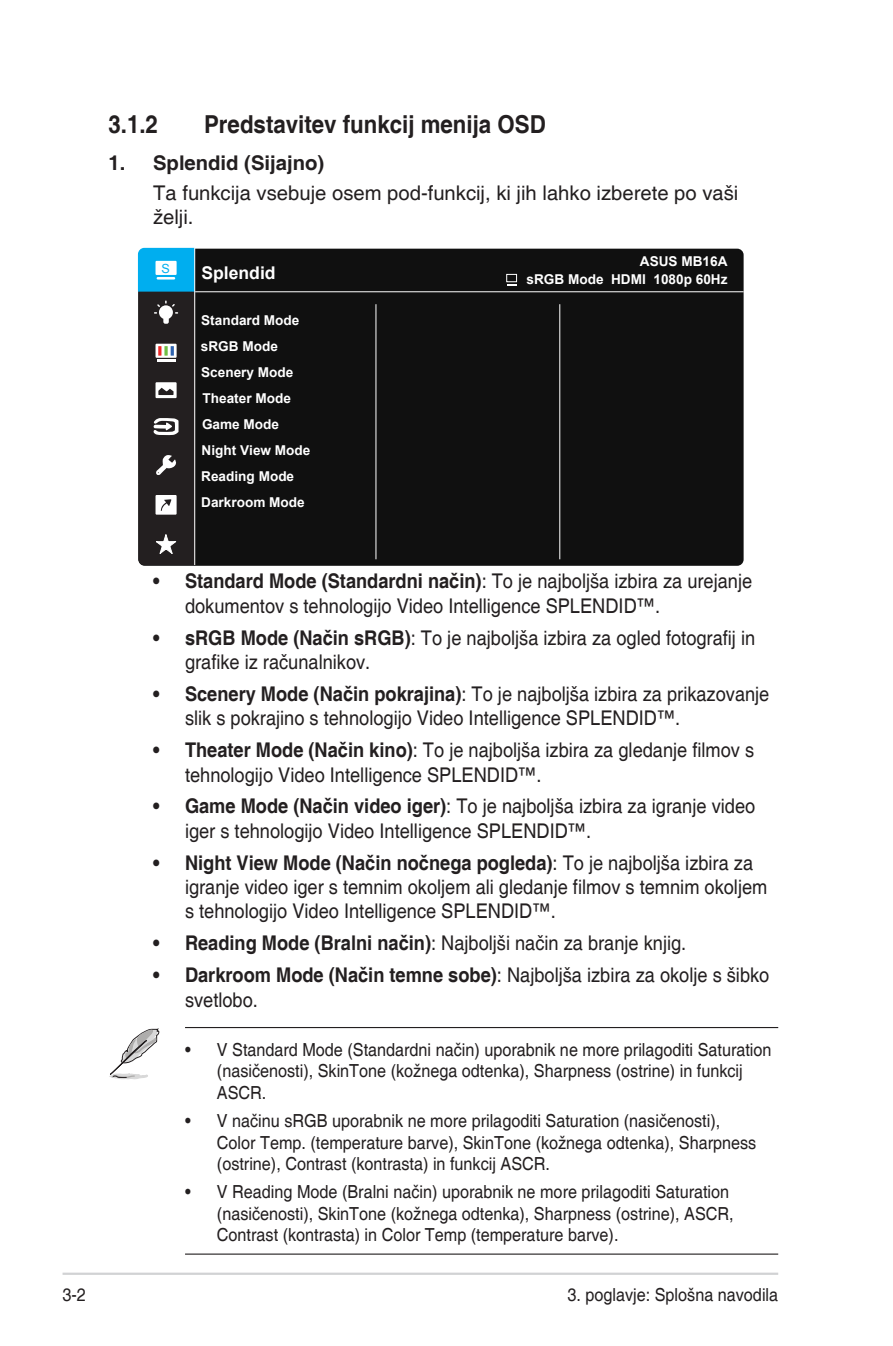
<style>
.page{position:relative;width:893px;height:1346px;background:#fff}
.page>*{position:absolute;margin:0;border:0;box-sizing:border-box;transform-origin:0 0}
.Heading_2{font:700 24.75px "Helvetica";color:#231f20;scale:.9 1}
.Body_Text_Indent{font:20.25px/24.3px "Helvetica";color:#231f20;scale:.9 1}
.Body_Text_Indent-2{font:20.25px/24.3px "Helvetica";color:#231f20}
.OSD_Item{font:700 20.25px "Helvetica";color:#231f20}
.t1{font:18px/21.6px "Helvetica";color:#231f20;scale:.9 1}
.t2{font:700 17.55px "Arial";color:#fff}
.t3{font:700 13.5px/26.1px "Arial";color:#fff}
.t4{font:12.6px "Arial";color:#00aeef}
.s1{font-weight:700}
</style>
<div class="page">
<hr style="left:63px;top:1272px;width:715px;height:3px;background:#d1d2d4">
<div style="left:138px;top:249px;width:606px;height:317px;background:#101010;border-radius:6px"></div>
<hr style="left:139px;top:291px;width:605px;height:1px;background:#fff">
<hr style="left:376px;top:304px;width:1px;height:255px;background:#fff">
<hr style="left:559px;top:304px;width:1px;height:255px;background:#fff">
<div style="left:506px;top:274px;width:11px;height:8px;border:1px solid #fff"></div>
<svg style="left:138px;top:248px;width:57px;height:317px"></svg>
<hr style="left:185px;top:1027px;width:593px;height:1px;background:#231f20">
<hr style="left:185px;top:1253px;width:593px;height:1px;background:#231f20">
<svg style="left:109px;top:1028px;width:50px;height:51px"></svg>
<p class="Heading_2" style="left:108px;top:109px;width:57px">3.1.2</p>
<p class="Heading_2" style="left:204px;top:109px;width:381px">Predstavitev funkcij menija OSD</p>
<p class="OSD_Item" style="left:108px;top:150px;width:217px">1. Splendid (Sijajno)</p>
<p class="Body_Text_Indent-2" style="left:153px;top:181px;width:587px">Ta funkcija vsebuje osem pod-funkcij, ki jih lahko izberete po vaši želji.</p>
<p class="t4" style="left:162px;top:260px;width:10px">S</p>
<p class="t2" style="left:201px;top:261px;width:76px">Splendid</p>
<p class="t3" style="left:201px;top:308px;width:100px">Standard Mode sRGB Mode</p>
<p class="t3" style="left:201px;top:360px;width:94px">Scenery Mode</p>
<p class="t3" style="left:202px;top:386px;width:90px">Theater Mode</p>
<p class="t3" style="left:202px;top:412px;width:110px">Game Mode<br>Night View Mode</p>
<p class="t3" style="left:201px;top:464px;width:105px">Reading Mode<br>Darkroom Mode</p>
<p class="t3" style="left:640px;top:248px;width:89px">ASUS MB16A</p>
<p class="t3" style="left:526px;top:267px;width:203px">sRGB Mode HDMI 1080p 60Hz</p>
<p class="Body_Text_Indent" style="left:185px;top:570px;width:632px;text-indent:-32px"><span class="s1">• Standard Mode (Standardni način)</span>: To je najboljša izbira za urejanje dokumentov s tehnologijo Video Intelligence SPLENDID™.</p>
<p class="Body_Text_Indent" style="left:185px;top:626px;width:635px;text-indent:-32px"><span class="s1">• sRGB Mode (Način sRGB)</span>: To je najboljša izbira za ogled fotografij in grafike iz računalnikov.</p>
<p class="Body_Text_Indent" style="left:185px;top:682px;width:651px;text-indent:-32px"><span class="s1">• Scenery Mode (Način pokrajina)</span>: To je najboljša izbira za prikazovanje slik s pokrajino s tehnologijo Video Intelligence SPLENDID™.</p>
<p class="Body_Text_Indent" style="left:185px;top:739px;width:634px;text-indent:-32px"><span class="s1">• Theater Mode (Način kino)</span>: To je najboljša izbira za gledanje filmov s tehnologijo Video Intelligence SPLENDID™.</p>
<p class="Body_Text_Indent" style="left:185px;top:795px;width:635px;text-indent:-32px"><span class="s1">• Game Mode (Način video iger)</span>: To je najboljša izbira za igranje video iger s tehnologijo Video Intelligence SPLENDID™.</p>
<p class="Body_Text_Indent" style="left:185px;top:851px;width:649px;text-indent:-32px"><span class="s1">• Night View Mode (Način nočnega pogleda)</span>: To je najboljša izbira za igranje video iger s temnim okoljem ali gledanje filmov s temnim okoljem s tehnologijo Video Intelligence SPLENDID™.</p>
<p class="Body_Text_Indent" style="left:153px;top:932px;width:594px"><span class="s1">• Reading Mode (Bralni način)</span>: Najboljši način za branje knjig.</p>
<p class="Body_Text_Indent" style="left:185px;top:964px;width:651px;text-indent:-32px"><span class="s1">• Darkroom Mode (Način temne sobe)</span>: Najboljša izbira za okolje s šibko svetlobo.</p>
<p class="t1" style="left:217px;top:1039px;width:618px;text-indent:-32px">• V Standard Mode (Standardni način) uporabnik ne more prilagoditi Saturation (nasičenosti), SkinTone (kožnega odtenka), Sharpness (ostrine) in funkcij<br>ASCR.</p>
<p class="t1" style="left:217px;top:1110px;width:601px;text-indent:-32px">• V načinu sRGB uporabnik ne more prilagoditi Saturation (nasičenosti),<br>Color Temp. (temperature barve), SkinTone (kožnega odtenka), Sharpness (ostrine), Contrast (kontrasta) in funkcij ASCR.</p>
<p class="t1" style="left:217px;top:1181px;width:576px;text-indent:-32px">• V Reading Mode (Bralni način) uporabnik ne more prilagoditi Saturation (nasičenosti), SkinTone (kožnega odtenka), Sharpness (ostrine), ASCR,<br>Contrast (kontrasta) in Color Temp (temperature barve).</p>
<p class="t1" style="left:63px;top:1284px;width:28px">3-2</p>
<p class="t1" style="left:567px;top:1284px;width:236px">3. poglavje: Splošna navodila</p>
</div>
